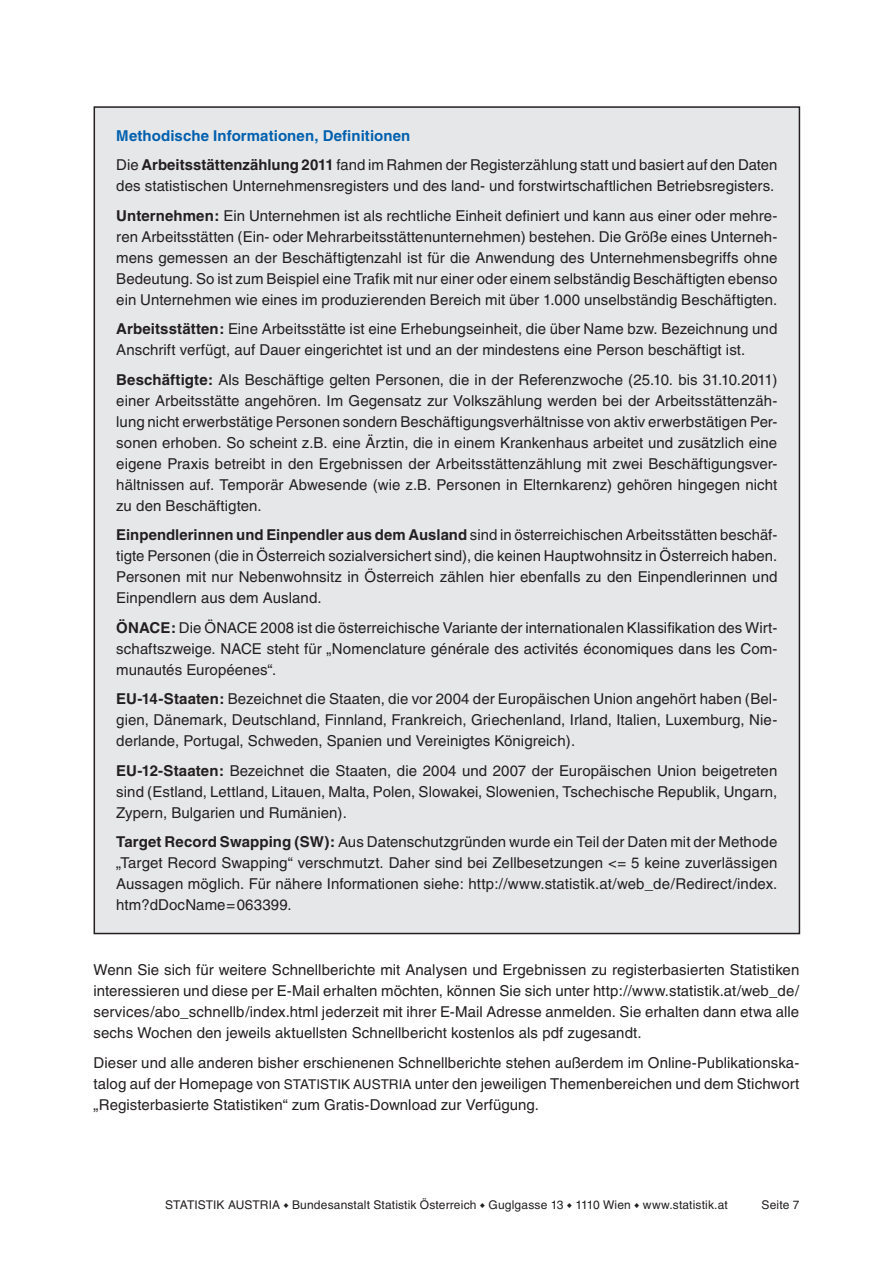
<style>
.page{position:relative;width:893px;height:1263px;background:#fff}
.page>*{position:absolute;margin:0;border:0;box-sizing:border-box;transform-origin:0 0}
.t1{font:15px/21px "Helvetica";letter-spacing:.005em;color:#231f20;text-align:justify}
.t2{font:13.5px "Helvetica";color:#231f20}
.t3{font:12px "Helvetica";letter-spacing:.01em;color:#231f20}
.s1{font-weight:700;color:#0160ae}
.s2{font-weight:700}
.s3{font-size:13.5px}
.s4{font-family:"Arial";font-size:8.4px}
</style>
<div class="page">
<div style="left:94px;top:107px;width:705px;height:826px;background:#e6e7e9"></div>
<p class="t1" style="left:116px;top:121px;width:662px;line-height:29.5px"><span class="s1">Methodische Informationen, Definitionen<br></span>Die <span class="s2">Arbeitsstättenzählung 2011</span> fand im Rahmen der Registerzählung statt und basiert auf den Daten</p>
<p class="t1" style="left:116px;top:171px;width:663px;line-height:29.5px">des statistischen Unternehmensregisters und des land- und forstwirtschaftlichen Betriebsregisters.<br><span class="s2">Unternehmen:</span> Ein Unternehmen ist als rechtliche Einheit definiert und kann aus einer oder mehre-</p>
<p class="t1" style="left:116px;top:226px;width:663px">ren Arbeitsstätten (Ein- oder Mehrarbeitsstättenunternehmen) bestehen. Die Größe eines Unterneh&shy;mens gemessen an der Beschäftigtenzahl ist für die Anwendung des Unternehmensbegriffs ohne Bedeutung. So ist zum Beispiel eine Trafik mit nur einer oder einem selbständig Beschäftigten ebenso ein Unternehmen wie eines im produzierenden Bereich mit über 1.000 unselbständig Beschäftigten.</p>
<p class="t1" style="left:116px;top:318px;width:662px"><span class="s2">Arbeitsstätten:</span> Eine Arbeitsstätte ist eine Erhebungseinheit, die über Name bzw. Bezeichnung und<br>Anschrift verfügt, auf Dauer eingerichtet ist und an der mindestens eine Person beschäftigt ist.</p>
<p class="t1" style="left:116px;top:369px;width:663px"><span class="s2">Beschäftigte:</span> Als Beschäftige gelten Personen, die in der Referenzwoche (25.10. bis 31.10.2011) einer Arbeitsstätte angehören. Im Gegensatz zur Volkszählung werden bei der Arbeitsstättenzäh&shy;lung nicht erwerbstätige Personen sondern Beschäftigungsverhältnisse von aktiv erwerbstätigen Per&shy;sonen erhoben. So scheint z.B. eine Ärztin, die in einem Krankenhaus arbeitet und zusätzlich eine eigene Praxis betreibt in den Ergebnissen der Arbeitsstättenzählung mit zwei Beschäftigungsver&shy;hältnissen auf. Temporär Abwesende (wie z.B. Personen in Elternkarenz) gehören hingegen nicht zu den Beschäftigten.</p>
<p class="t1" style="left:116px;top:524px;width:663px"><span class="s2">Einpendlerinnen und Einpendler aus dem Ausland</span> sind in österreichischen Arbeitsstätten beschäf&shy;tigte Personen (die in Österreich sozialversichert sind), die keinen Hauptwohnsitz in Österreich haben.<br>Personen mit nur Nebenwohnsitz in Österreich zählen hier ebenfalls zu den Einpendlerinnen und Einpendlern aus dem Ausland.</p>
<p class="t1" style="left:116px;top:617px;width:663px"><span class="s2">ÖNACE:</span> Die ÖNACE 2008 ist die österreichische Variante der internationalen Klassifikation des Wirt&shy;schaftszweige. NACE steht für „Nomenclature générale des activités économiques dans les Com&shy;munautés Européenes“.</p>
<p class="t1" style="left:116px;top:688px;width:663px"><span class="s2">EU-14-Staaten:</span> Bezeichnet die Staaten, die vor 2004 der Europäischen Union angehört haben (Bel&shy;gien, Dänemark, Deutschland, Finnland, Frankreich, Griechenland, Irland, Italien, Luxemburg, Nie&shy;derlande, Portugal, Schweden, Spanien und Vereinigtes Königreich).</p>
<p class="t1" style="left:116px;top:760px;width:662px"><span class="s2">EU-12-Staaten:</span> Bezeichnet die Staaten, die 2004 und 2007 der Europäischen Union beigetreten sind (Estland, Lettland, Litauen, Malta, Polen, Slowakei, Slowenien, Tschechische Republik, Ungarn, Zypern, Bulgarien und Rumänien).</p>
<p class="t1" style="left:116px;top:831px;width:663px"><span class="s2">Target Record Swapping (SW):</span> Aus Datenschutzgründen wurde ein Teil der Daten mit der Methode „Target Record Swapping“ verschmutzt. Daher sind bei Zellbesetzungen &lt;= 5 keine zuverlässigen Aussagen möglich. Für nähere Informationen siehe: http://www.statistik.at/web_de/Redirect/index. htm?dDocName=063399.</p>
<p class="t1" style="left:94px;top:959px;width:707px">Wenn Sie sich für weitere Schnellberichte mit Analysen und Ergebnissen zu registerbasierten Statistiken interessieren und diese per E-Mail erhalten möchten, können Sie sich unter http://www.statistik.at/web_de/ services/abo_schnellb/index.html jederzeit mit ihrer E-Mail Adresse anmelden. Sie erhalten dann etwa alle sechs Wochen den jeweils aktuellsten Schnellbericht kostenlos als pdf zugesandt.</p>
<p class="t1" style="left:94px;top:1052px;width:707px">Dieser und alle anderen bisher erschienenen Schnellberichte stehen außerdem im Online-Publikationska&shy;talog auf der Homepage von <span class="s3">Statistik</span></p>
<p class="t1" style="left:94px;top:1073px;width:707px;text-indent:321px">unter den jeweiligen Themenbereichen und dem Stichwort „Registerbasierte Statistiken“ zum Gratis-Download zur Verfügung.</p>
<p class="t2" style="left:353px;top:1076px;width:18px">Austria</p>
<p class="t3" style="left:165px;top:1198px;width:564px">STATISTIK AUSTRIA <span class="s4">♦</span> Bundesanstalt Statistik Österreich <span class="s4">♦</span> Guglgasse 13 <span class="s4">♦</span> 1110 Wien <span class="s4">♦</span> www.statistik.at</p>
<p class="t3" style="left:762px;top:1198px;width:39px">Seite 7</p>
</div>
